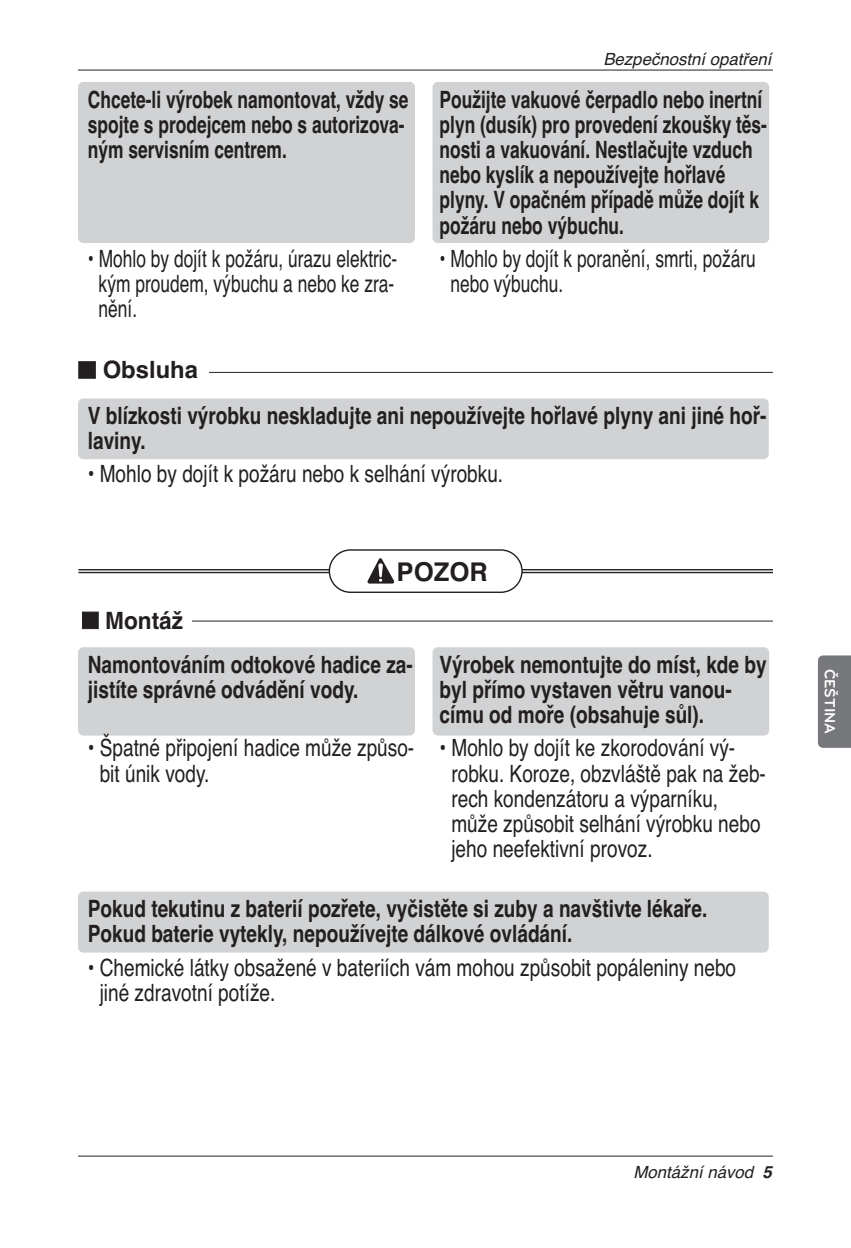
<style>
.page{position:relative;width:851px;height:1248px;background:#fff}
.page>*{position:absolute;margin:0;border:0;box-sizing:border-box;transform-origin:0 0}
.t1{font:700 25.8px "Helvetica";color:#231f20}
.t2{font:700 23.8px/25.2px "Helvetica";color:#231f20;scale:.8 1}
.t3{font:23.8px/25.2px "Helvetica";color:#231f20;scale:.8 1}
.t4{font:700 23.8px/25.2px "Helvetica";color:#231f20;scale:.73 1}
.t5{font:23.8px/25.2px "Helvetica";color:#231f20;scale:.73 1}
.t6{font:700 23.8px "Helvetica";color:#231f20}
.t7{font:700 23.8px "Helvetica";color:#231f20;scale:.95 1}
.t8{font:italic 16.8px "Helvetica";color:#231f20}
.t9{font:700 15.4px "Bryant LG";color:#fff}
.s1{font-weight:700}
</style>
<div class="page">
<hr style="left:78px;top:1155px;width:694px;height:1px;background:#231f20">
<hr style="left:78px;top:70px;width:694px;height:1px;background:#231f20">
<div style="left:817px;top:655px;width:33px;height:92px;background:#76787b"></div>
<hr style="left:78px;top:569px;width:694px;height:1px;background:#231f20">
<hr style="left:78px;top:571px;width:694px;height:2px;background:#231f20">
<svg style="left:328px;top:549px;width:194px;height:44px"></svg>
<hr style="left:174px;top:620px;width:598px;height:1px;background:#231f20">
<div style="left:82px;top:607px;width:110px;height:30px;background:#fff"></div>
<div style="left:432px;top:82px;width:337px;height:161px;background:#d1d2d4;border-radius:5px"></div>
<div style="left:78px;top:82px;width:337px;height:161px;background:#d1d2d4;border-radius:5px"></div>
<div style="left:432px;top:647px;width:337px;height:88px;background:#d1d2d4;border-radius:5px"></div>
<div style="left:78px;top:647px;width:337px;height:88px;background:#d1d2d4;border-radius:5px"></div>
<div style="left:78px;top:398px;width:690px;height:61px;background:#d1d2d4;border-radius:5px"></div>
<div style="left:78px;top:891px;width:690px;height:61px;background:#d1d2d4;border-radius:5px"></div>
<hr style="left:169px;top:372px;width:603px;height:1px;background:#231f20">
<div style="left:78px;top:359px;width:130px;height:26px;background:#fff"></div>
<p class="t4" style="left:88px;top:89px;width:441px">Chcete-li výrobek namontovat, vždy se spojte s prodejcem nebo s autorizova&shy;ným servisním centrem.</p>
<p class="t5" style="left:99px;top:248px;width:410px;text-indent:-11px">• Mohlo by dojít k požáru, úrazu elektric&shy;kým proudem, výbuchu a nebo ke zra&shy;nění.</p>
<p class="t6" style="left:78px;top:361px;width:121px">■ Obsluha</p>
<p class="t8" style="left:603px;top:53px;width:170px">Bezpečnostní opatření</p>
<p class="t4" style="left:439px;top:89px;width:450px">Použijte vakuové čerpadlo nebo inertní plyn (dusík) pro provedení zkoušky těs&shy;nosti a vakuování. Nestlačujte vzduch nebo kyslík a nepoužívejte hořlavé plyny. V opačném případě může dojít k požáru nebo výbuchu.</p>
<p class="t5" style="left:450px;top:248px;width:420px;text-indent:-11px">• Mohlo by dojít k poranění, smrti, požáru nebo výbuchu.</p>
<p class="t2" style="left:88px;top:405px;width:849px">V blízkosti výrobku neskladujte ani nepoužívejte hořlavé plyny ani jiné hoř&shy;laviny.</p>
<p class="t3" style="left:88px;top:463px;width:520px">• Mohlo by dojít k požáru nebo k selhání výrobku.</p>
<p class="t7" style="left:82px;top:611px;width:108px">■ Montáž</p>
<p class="t1" style="left:396px;top:563px;width:93px">POZOR</p>
<p class="t2" style="left:88px;top:654px;width:408px">Namontováním odtokové hadice za&shy;jistíte správné odvádění vody.</p>
<p class="t3" style="left:100px;top:737px;width:395px;text-indent:-12px">• Špatné připojení hadice může způso&shy;bit únik vody.</p>
<p class="t2" style="left:439px;top:654px;width:410px">Výrobek nemontujte do míst, kde by byl přímo vystaven větru vanou&shy;címu od moře (obsahuje sůl).</p>
<p class="t3" style="left:451px;top:737px;width:394px;text-indent:-12px">• Mohlo by dojít ke zkorodování vý&shy;robku. Koroze, obzvláště pak na žeb&shy;rech kondenzátoru a výparníku, může způsobit selhání výrobku nebo jeho neefektivní provoz.</p>
<p class="t2" style="left:88px;top:898px;width:775px">Pokud tekutinu z baterií pozřete, vyčistěte si zuby a navštivte lékaře.<br>Pokud baterie vytekly, nepoužívejte dálkové ovládání.</p>
<p class="t3" style="left:100px;top:956px;width:797px;text-indent:-12px">• Chemické látky obsažené v bateriích vám mohou způsobit popáleniny nebo jiné zdravotní potíže.</p>
<p class="t9" style="left:839px;top:668px;width:67px;rotate:90deg">ČEŠTINA</p>
<p class="t8" style="left:633px;top:1165px;width:140px">Montážní návod <span class="s1">5</span></p>
</div>
